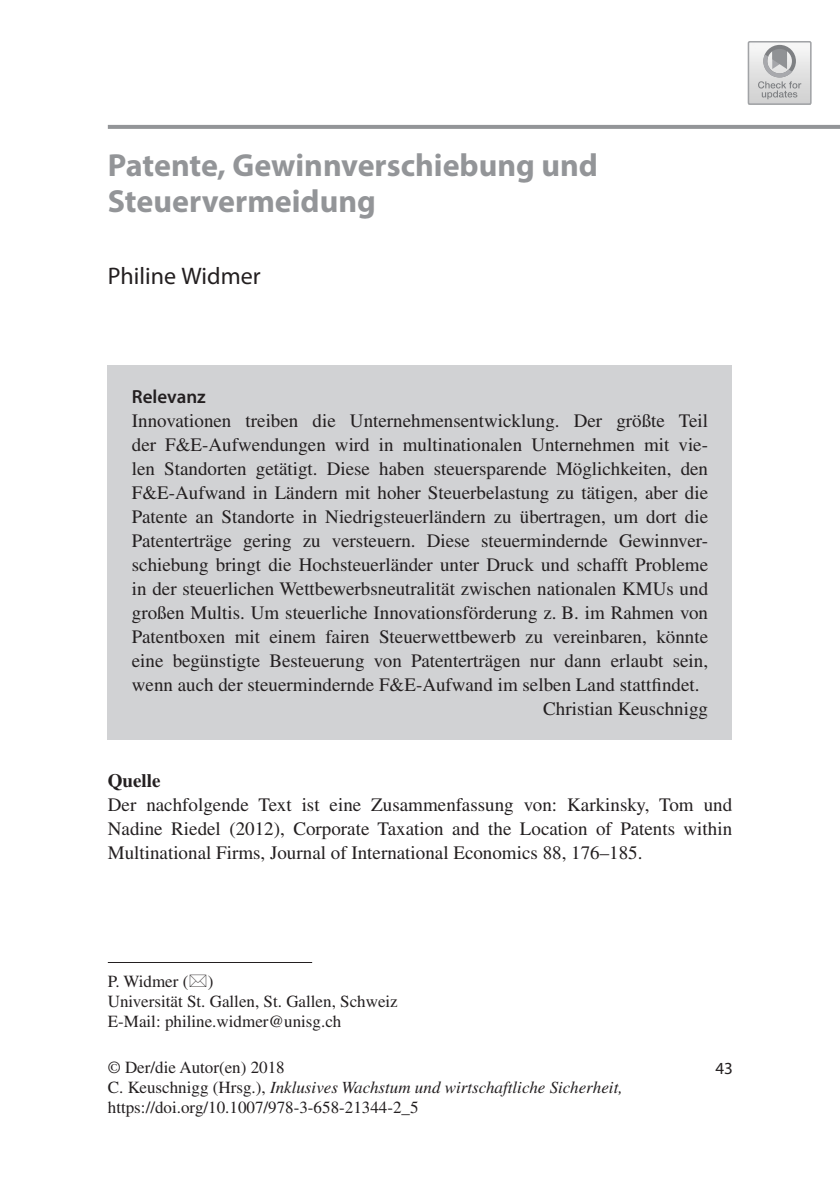
<style>
.page{position:relative;width:840px;height:1191px;background:#fff}
.page>*{position:absolute;margin:0;border:0;box-sizing:border-box;transform-origin:0 0}
.t1{font:700 32px/36px "Ryrkdr Myriad Pro";color:#939598}
.t2{font:24px "Pgkkgt Myriad Pro";color:#231f20}
.t3{font:19px/24px "Ylqgdc Times";color:#231f20;text-align:justify}
.t4{font:600 19px "Svbmhb Myriad Pro";color:#231f20}
.t5{font:700 19px "Vpjgjf Times";color:#231f20}
.t6{font:17px/20px "Ylqgdc Times";color:#231f20}
.t7{font:italic 17px "Chbctg Times";color:#231f20}
.t8{font:17px "Pgkkgt Myriad Pro";color:#231f20}
.s1{font-family:"Ylqgdc Times";font-style:normal}
</style>
<div class="page">
<hr style="left:108px;top:125px;width:731px;height:4px;background:#939598">
<div style="left:108px;top:366px;width:623px;height:62px;background:#d1d2d4"></div>
<div style="left:108px;top:390px;width:623px;height:325px;background:#d1d2d4"></div>
<div style="left:108px;top:678px;width:623px;height:61px;background:#d1d2d4"></div>
<hr style="left:108px;top:962px;width:204px;height:1px;background:#231f20">
<img style="left:750px;top:44px;width:58px;height:58px">
<div style="left:747px;top:41px;width:64px;height:64px;border:2px solid #a1a3a6"></div>
<svg style="left:757px;top:45px;width:43px;height:54px;background:#c3c4c5"></svg>
<h1 class="t1" style="left:108px;top:146px;width:491px">Patente, Gewinnverschiebung und<br>Steuervermeidung</h1>
<p class="t2" style="left:108px;top:261px;width:154px">Philine Widmer</p>
<p class="t4" style="left:132px;top:385px;width:75px">Relevanz</p>
<p class="t3" style="left:132px;top:409px;width:577px">Innovationen treiben die Unternehmensentwicklung. Der größte Teil</p>
<p class="t3" style="left:132px;top:433px;width:577px">der F&amp;E-Aufwendungen wird in multinationalen Unternehmen mit vie-</p>
<p class="t3" style="left:132px;top:457px;width:577px">len Standorten getätigt. Diese haben steuersparende Möglichkeiten, den</p>
<p class="t3" style="left:132px;top:481px;width:577px">F&amp;E-Aufwand in Ländern mit hoher Steuerbelastung zu tätigen, aber die</p>
<p class="t3" style="left:132px;top:505px;width:577px">Patente an Standorte in Niedrigsteuerländern zu übertragen, um dort die</p>
<p class="t3" style="left:132px;top:529px;width:577px">Patenterträge gering zu versteuern. Diese steuermindernde Gewinnver-</p>
<p class="t3" style="left:132px;top:553px;width:577px">schiebung bringt die Hochsteuerländer unter Druck und schafft Probleme</p>
<p class="t3" style="left:132px;top:577px;width:577px">in der steuerlichen Wettbewerbsneutralität zwischen nationalen KMUs und</p>
<p class="t3" style="left:132px;top:601px;width:577px">großen Multis. Um steuerliche Innovationsförderung z. B. im Rahmen von</p>
<p class="t3" style="left:132px;top:625px;width:577px">Patentboxen mit einem fairen Steuerwettbewerb zu vereinbaren, könnte</p>
<p class="t3" style="left:132px;top:649px;width:577px">eine begünstigte Besteuerung von Patenterträgen nur dann erlaubt sein,</p>
<p class="t3" style="left:132px;top:673px;width:569px">wenn auch der steuermindernde F&amp;E-Aufwand im selben Land stattfindet.</p>
<p class="t3" style="left:543px;top:697px;width:166px">Christian Keuschnigg</p>
<p class="t5" style="left:108px;top:769px;width:54px">Quelle</p>
<p class="t3" style="left:108px;top:793px;width:625px">Der nachfolgende Text ist eine Zusammenfassung von: Karkinsky, Tom und Nadine Riedel (2012), Corporate Taxation and the Location of Patents within Multinational Firms, Journal of International Economics 88, 176–185.</p>
<p class="t6" style="left:108px;top:970px;width:291px">P. Widmer ( )<br>Universität St. Gallen, St. Gallen, Schweiz<br>E-Mail: philine.widmer@unisg.ch</p>
<p class="t6" style="left:108px;top:1057px;width:178px">© Der/die Autor(en) 2018</p>
<p class="t7" style="left:108px;top:1078px;width:516px"><span class="s1">C. Keuschnigg (Hrsg.),</span> Inklusives Wachstum und wirtschaftliche Sicherheit,</p>
<p class="t6" style="left:108px;top:1097px;width:312px">https://doi.org/10.1007/978-3-658-21344-2_5</p>
<p class="t8" style="left:715px;top:1058px;width:19px">43</p>
</div>
